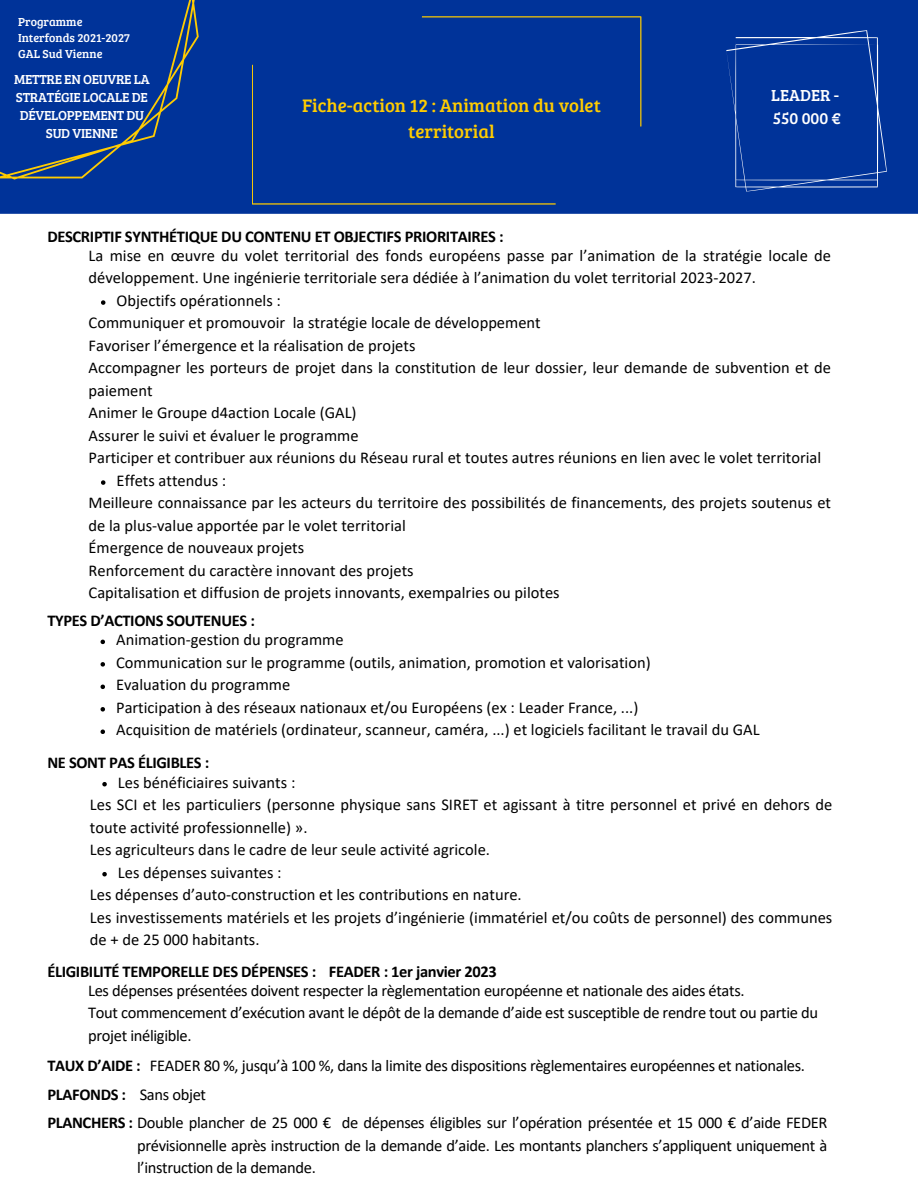
<style>
.page{position:relative;width:918px;height:1188px;background:#fff}
.page>*{position:absolute;margin:0;border:0;box-sizing:border-box;transform-origin:0 0}
.t1{font:18.75px/26.2px "Bree Serif";color:#fc0;text-align:center}
.t2{font:16.5px/22.5px "Calibri";color:#000}
.t3{font:16.5px/22.5px "Calibri";letter-spacing:-.02em;color:#000}
.t4{font:700 16.5px "Calibri";letter-spacing:-.02em;color:#000}
.t5{font:16.5px "Bree Serif";color:#fff}
.t6{font:13.5px/18px "Bree Serif";letter-spacing:-.02em;color:#fff;text-align:center}
.t7{font:12px "Bree Serif";color:#fff}
.s1{font-weight:700}
</style>
<div class="page">
<div style="left:0;top:0;width:918px;height:214px;background:#039"></div>
<div style="left:0;top:0;width:204px;height:186px;background:#039"></div>
<svg style="left:726px;top:30px;width:161px;height:162px;background:#0a3b9d"></svg>
<div style="left:252px;top:16px;width:389px;height:188px;background:#039"></div>
<svg style="left:101px;top:640px;width:4px;height:4px"></svg>
<svg style="left:101px;top:662px;width:4px;height:5px"></svg>
<svg style="left:101px;top:685px;width:4px;height:4px"></svg>
<svg style="left:101px;top:707px;width:4px;height:5px"></svg>
<svg style="left:101px;top:730px;width:4px;height:4px"></svg>
<svg style="left:101px;top:300px;width:4px;height:5px"></svg>
<svg style="left:101px;top:480px;width:4px;height:5px"></svg>
<svg style="left:102px;top:782px;width:5px;height:4px"></svg>
<svg style="left:102px;top:872px;width:5px;height:4px"></svg>
<p class="t7" style="left:18px;top:14px;width:66px">Programme</p>
<p class="t7" style="left:18px;top:30px;width:113px">Interfonds 2021-2027</p>
<p class="t7" style="left:18px;top:46px;width:86px">GAL Sud Vienne</p>
<p class="t6" style="left:14px;top:70px;width:137px">METTRE EN OEUVRE LA<br>STRATÉGIE LOCALE DE<br>DÉVELOPPEMENT DU<br>SUD VIENNE</p>
<p class="t1" style="left:302px;top:91px;width:300px">Fiche-action 12 : Animation du volet territorial</p>
<p class="t4" style="left:47px;top:229px;width:458px">DESCRIPTIF SYNTHÉTIQUE DU CONTENU ET OBJECTIFS PRIORITAIRES :</p>
<p class="t5" style="left:771px;top:84px;width:69px">LEADER -</p>
<p class="t5" style="left:773px;top:106px;width:69px">550 000 €</p>
<p class="t2" style="left:89px;top:246px;width:744px">La mise en œuvre du volet territorial des fonds européens passe par l’animation de la stratégie locale de développement. Une ingénierie territoriale sera dédiée à l’animation du volet territorial 2023-2027.</p>
<p class="t2" style="left:89px;top:313px;width:454px">Communiquer et promouvoir la stratégie locale de développement</p>
<p class="t2" style="left:89px;top:336px;width:328px">Favoriser l’émergence et la réalisation de projets</p>
<p class="t2" style="left:89px;top:358px;width:744px">Accompagner les porteurs de projet dans la constitution de leur dossier, leur demande de subvention et de paiement</p>
<p class="t2" style="left:89px;top:403px;width:270px">Animer le Groupe d4action Locale (GAL)</p>
<p class="t2" style="left:89px;top:426px;width:271px">Assurer le suivi et évaluer le programme</p>
<p class="t2" style="left:89px;top:448px;width:734px">Participer et contribuer aux réunions du Réseau rural et toutes autres réunions en lien avec le volet territorial</p>
<p class="t2" style="left:89px;top:493px;width:744px">Meilleure connaissance par les acteurs du territoire des possibilités de financements, des projets soutenus et de la plus-value apportée par le volet territorial</p>
<p class="t2" style="left:89px;top:538px;width:217px">Émergence de nouveaux projets</p>
<p class="t2" style="left:89px;top:561px;width:327px">Renforcement du caractère innovant des projets</p>
<p class="t2" style="left:89px;top:583px;width:473px">Capitalisation et diffusion de projets innovants, exempalries ou pilotes</p>
<p class="t4" style="left:47px;top:614px;width:209px">TYPES D’ACTIONS SOUTENUES :</p>
<p class="t2" style="left:117px;top:291px;width:166px">Objectifs opérationnels :</p>
<p class="t2" style="left:117px;top:471px;width:111px">Effets attendus :</p>
<p class="t2" style="left:116px;top:630px;width:229px">Animation-gestion du programme</p>
<p class="t2" style="left:116px;top:652px;width:536px">Communication sur le programme (outils, animation, promotion et valorisation)</p>
<p class="t2" style="left:116px;top:675px;width:176px">Evaluation du programme</p>
<p class="t2" style="left:116px;top:697px;width:524px">Participation à des réseaux nationaux et/ou Européens (ex : Leader France, ...)</p>
<p class="t2" style="left:116px;top:720px;width:645px">Acquisition de matériels (ordinateur, scanneur, caméra, ...) et logiciels facilitant le travail du GAL</p>
<p class="t4" style="left:47px;top:756px;width:163px">NE SONT PAS ÉLIGIBLES :</p>
<p class="t2" style="left:118px;top:772px;width:179px">Les bénéficiaires suivants :</p>
<p class="t2" style="left:90px;top:795px;width:744px">Les SCI et les particuliers (personne physique sans SIRET et agissant à titre personnel et privé en dehors de toute activité professionnelle) ».</p>
<p class="t2" style="left:90px;top:840px;width:402px">Les agriculteurs dans le cadre de leur seule activité agricole.</p>
<p class="t2" style="left:90px;top:885px;width:433px">Les dépenses d’auto-construction et les contributions en nature.</p>
<p class="t2" style="left:90px;top:907px;width:744px">Les investissements matériels et les projets d’ingénierie (immatériel et/ou coûts de personnel) des communes de + de 25 000 habitants.</p>
<p class="t2" style="left:118px;top:862px;width:165px">Les dépenses suivantes :</p>
<p class="t4" style="left:47px;top:964px;width:270px">ÉLIGIBILITÉ TEMPORELLE DES DÉPENSES :</p>
<p class="t3" style="left:88px;top:980px;width:658px">Les dépenses présentées doivent respecter la règlementation européenne et nationale des aides états.</p>
<p class="t3" style="left:88px;top:1003px;width:731px">Tout commencement d’exécution avant le dépôt de la demande d’aide est susceptible de rendre tout ou partie du projet inéligible.</p>
<p class="t4" style="left:47px;top:1059px;width:95px">TAUX D’AIDE :</p>
<p class="t3" style="left:150px;top:1056px;width:657px">FEADER 80 %, jusqu’à 100 %, dans la limite des dispositions règlementaires européennes et nationales.</p>
<p class="t4" style="left:47px;top:1087px;width:80px">PLAFONDS :</p>
<p class="t4" style="left:329px;top:964px;width:170px">FEADER : 1er janvier 2023</p>
<p class="t3" style="left:140px;top:1084px;width:68px">Sans objet</p>
<p class="t3" style="left:47px;top:1113px;width:782px"><span class="s1">PLANCHERS :</span> Double plancher de 25 000 € de dépenses éligibles sur l’opération présentée et 15 000 € d’aide FEDER</p>
<p class="t3" style="left:137px;top:1135px;width:692px">prévisionnelle après instruction de la demande d’aide. Les montants planchers s’appliquent uniquement à l’instruction de la demande.</p>
</div>
